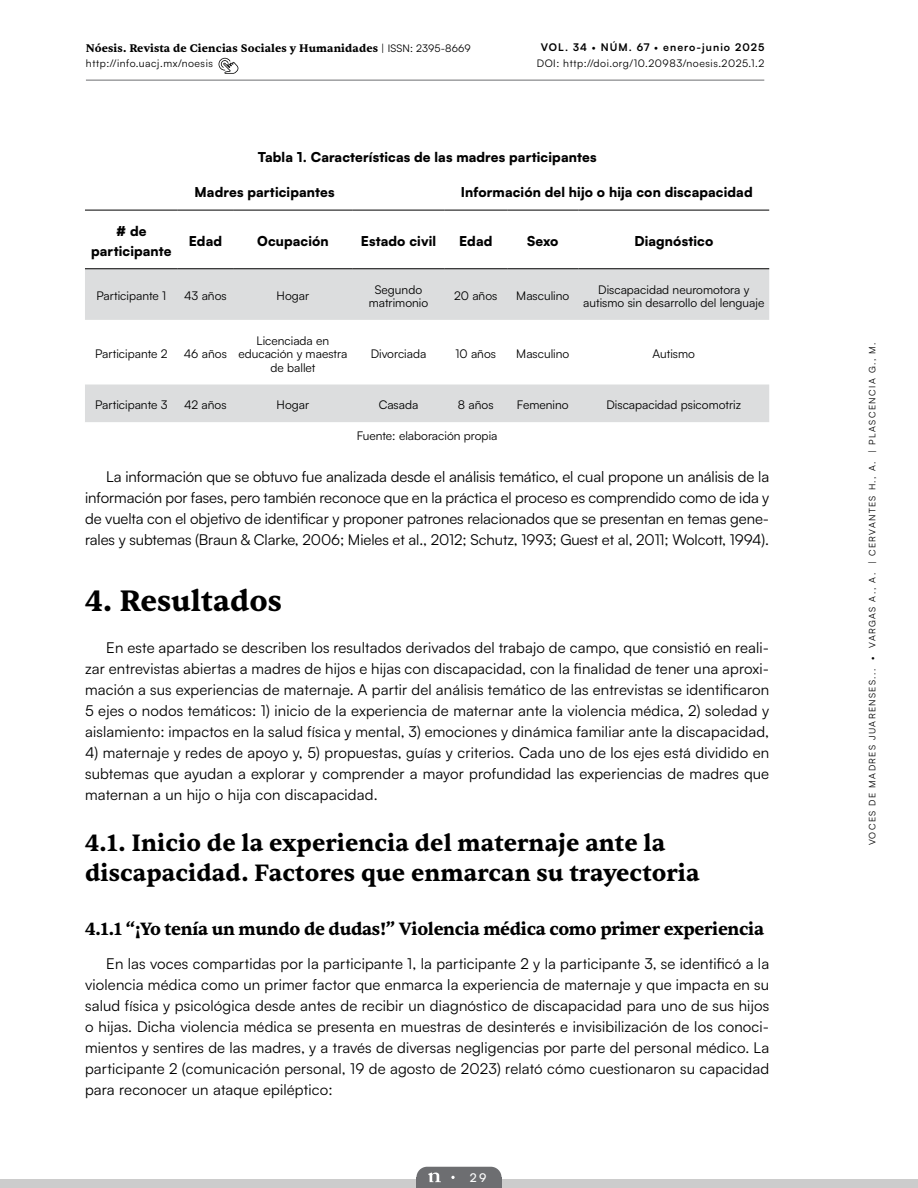
<style>
.page{position:relative;width:918px;height:1188px;background:#fff}
.page>*{position:absolute;margin:0;border:0;box-sizing:border-box;transform-origin:0 0}
.t1{font:700 30px "Sentient";color:#000}
.t2{font:700 24px/30px "Sentient";color:#000}
.t3{font:700 18px "Sentient";letter-spacing:-.02em;color:#000}
.t4{font:15px/21px "Satoshi";letter-spacing:.01em;color:#000;text-align:justify}
.t5{font:900 13.5px/19.5px "Satoshi";letter-spacing:.01em;color:#000;text-align:center}
.t6{font:12px/13.5px "Satoshi";color:#000;text-align:center}
.t7{font:500 12px "Satoshi";color:#fff}
.t8{font:700 11.25px "Sentient";letter-spacing:.01em;color:#000}
.t9{font:10.5px "Satoshi";letter-spacing:.05em;color:#000}
.t10{font:700 10.5px "Satoshi";letter-spacing:.1em;color:#000}
.t11{font:9px "Satoshi";letter-spacing:.15em;color:#000}
.s1{font-family:"Satoshi";font-weight:400;font-size:10.5px}
.s2{font-weight:400}
</style>
<div class="page">
<div style="left:0;top:1179px;width:918px;height:9px;background:#ccc"></div>
<div style="left:416px;top:1167px;width:86px;height:21px;background:#6d6e71;border-radius:11px"></div>
<div style="left:416px;top:1177px;width:86px;height:11px;background:#6d6e71"></div>
<svg style="left:428px;top:1173px;width:13px;height:9px"></svg>
<svg style="left:451px;top:1176px;width:4px;height:3px"></svg>
<hr style="left:86px;top:80px;width:678px;height:1px;background:#6d6e71">
<svg style="left:219px;top:58px;width:19px;height:16px"></svg>
<svg style="left:85px;top:269px;width:684px;height:153px;fill:#dcddde"></svg>
<hr style="left:85px;top:210px;width:93px;height:1px;background:#000">
<hr style="left:178px;top:210px;width:55px;height:1px;background:#000">
<hr style="left:233px;top:210px;width:120px;height:1px;background:#000">
<hr style="left:353px;top:210px;width:91px;height:1px;background:#000">
<hr style="left:444px;top:210px;width:63px;height:1px;background:#000">
<hr style="left:507px;top:210px;width:71px;height:1px;background:#000">
<hr style="left:578px;top:210px;width:191px;height:1px;background:#000">
<hr style="left:85px;top:268px;width:93px;height:1px;background:#000">
<hr style="left:178px;top:268px;width:55px;height:1px;background:#000">
<hr style="left:233px;top:268px;width:120px;height:1px;background:#000">
<hr style="left:353px;top:268px;width:91px;height:1px;background:#000">
<hr style="left:444px;top:268px;width:63px;height:1px;background:#000">
<hr style="left:507px;top:268px;width:71px;height:1px;background:#000">
<hr style="left:578px;top:268px;width:191px;height:1px;background:#000">
<p class="t8" style="left:86px;top:41px;width:386px">Nóesis. Revista de Ciencias Sociales y Humanidades <span class="s1">| ISSN: 2395-8669</span></p>
<p class="t10" style="left:541px;top:40px;width:225px">VOL. 34 <span class="s2">•</span> NÚM. 67 <span class="s2">•</span> enero-junio 2025</p>
<p class="t9" style="left:86px;top:56px;width:129px">http://info.uacj.mx/noesis</p>
<p class="t9" style="left:537px;top:56px;width:229px">DOI: http://doi.org/10.20983/noesis.2025.1.2</p>
<p class="t5" style="left:258px;top:147px;width:340px">Tabla 1. Características de las madres participantes</p>
<p class="t5" style="left:195px;top:182px;width:142px">Madres participantes</p>
<p class="t5" style="left:461px;top:182px;width:293px">Información del hijo o hija con discapacidad</p>
<p class="t5" style="left:91px;top:221px;width:82px"># de participante</p>
<p class="t5" style="left:189px;top:231px;width:35px">Edad</p>
<p class="t5" style="left:257px;top:231px;width:73px">Ocupación</p>
<p class="t5" style="left:361px;top:231px;width:77px">Estado civil</p>
<p class="t5" style="left:459px;top:231px;width:35px">Edad</p>
<p class="t5" style="left:527px;top:231px;width:33px">Sexo</p>
<p class="t5" style="left:634px;top:231px;width:80px">Diagnóstico</p>
<p class="t6" style="left:96px;top:289px;width:71px">Participante 1</p>
<p class="t6" style="left:184px;top:289px;width:44px">43 años</p>
<p class="t6" style="left:277px;top:289px;width:34px">Hogar</p>
<p class="t6" style="left:369px;top:282px;width:61px">Segundo matrimonio</p>
<p class="t6" style="left:454px;top:289px;width:45px">20 años</p>
<p class="t6" style="left:516px;top:289px;width:55px">Masculino</p>
<p class="t6" style="left:583px;top:282px;width:183px">Discapacidad neuromotora y autismo sin desarrollo del lenguaje</p>
<p class="t6" style="left:95px;top:347px;width:74px">Participante 2</p>
<p class="t6" style="left:184px;top:347px;width:44px">46 años</p>
<p class="t6" style="left:239px;top:333px;width:110px">Licenciada en educación y maestra de ballet</p>
<p class="t6" style="left:371px;top:347px;width:57px">Divorciada</p>
<p class="t6" style="left:455px;top:347px;width:42px">10 años</p>
<p class="t6" style="left:516px;top:347px;width:55px">Masculino</p>
<p class="t6" style="left:653px;top:347px;width:44px">Autismo</p>
<p class="t6" style="left:95px;top:398px;width:74px">Participante 3</p>
<p class="t6" style="left:184px;top:398px;width:44px">42 años</p>
<p class="t6" style="left:277px;top:398px;width:34px">Hogar</p>
<p class="t6" style="left:379px;top:398px;width:41px">Casada</p>
<p class="t6" style="left:458px;top:398px;width:37px">8 años</p>
<p class="t6" style="left:517px;top:398px;width:53px">Femenino</p>
<p class="t6" style="left:606px;top:398px;width:136px">Discapacidad psicomotriz</p>
<p class="t6" style="left:357px;top:429px;width:142px">Fuente: elaboración propia</p>
<p class="t4" style="left:85px;top:466px;width:686px;text-indent:21px">La información que se obtuvo fue analizada desde el análisis temático, el cual propone un análisis de la información por fases, pero también reconoce que en la práctica el proceso es comprendido como de ida y de vuelta con el objetivo de identificar y proponer patrones relacionados que se presentan en temas gene&shy;rales y subtemas (Braun &amp; Clarke, 2006; Mieles et al., 2012; Schutz, 1993; Guest et al, 2011; Wolcott, 1994).</p>
<h1 class="t1" style="left:85px;top:582px;width:198px">4. Resultados</h1>
<p class="t4" style="left:85px;top:637px;width:686px;text-indent:21px">En este apartado se describen los resultados derivados del trabajo de campo, que consistió en reali&shy;zar entrevistas abiertas a madres de hijos e hijas con discapacidad, con la finalidad de tener una aproxi&shy;mación a sus experiencias de maternaje. A partir del análisis temático de las entrevistas se identificaron 5 ejes o nodos temáticos: 1) inicio de la experiencia de maternar ante la violencia médica, 2) soledad y aislamiento: impactos en la salud física y mental, 3) emociones y dinámica familiar ante la discapacidad,</p>
<p class="t4" style="left:85px;top:742px;width:686px">4) maternaje y redes de apoyo y, 5) propuestas, guías y criterios. Cada uno de los ejes está dividido en subtemas que ayudan a explorar y comprender a mayor profundidad las experiencias de madres que maternan a un hijo o hija con discapacidad.</p>
<h2 class="t2" style="left:85px;top:829px;width:616px">4.1. Inicio de la experiencia del maternaje ante la discapacidad. Factores que enmarcan su trayectoria</h2>
<p class="t3" style="left:85px;top:918px;width:681px">4.1.1 “¡Yo tenía un mundo de dudas!” Violencia médica como primer experiencia</p>
<p class="t4" style="left:85px;top:953px;width:686px;text-indent:21px">En las voces compartidas por la participante 1, la participante 2 y la participante 3, se identificó a la violencia médica como un primer factor que enmarca la experiencia de maternaje y que impacta en su salud física y psicológica desde antes de recibir un diagnóstico de discapacidad para uno de sus hijos o hijas. Dicha violencia médica se presenta en muestras de desinterés e invisibilización de los conoci&shy;mientos y sentires de las madres, y a través de diversas negligencias por parte del personal médico. La participante 2 (comunicación personal, 19 de agosto de 2023) relató cómo cuestionaron su capacidad para reconocer un ataque epiléptico:</p>
<p class="t7" style="left:470px;top:1169px;width:18px">29</p>
<p class="t11" style="left:866px;top:845px;width:504px;rotate:-90deg">VOCES DE MADRES JUARENSES... • VARGAS A., A. | CERVANTES H., A. | PLASCENCIA G., M.</p>
</div>
